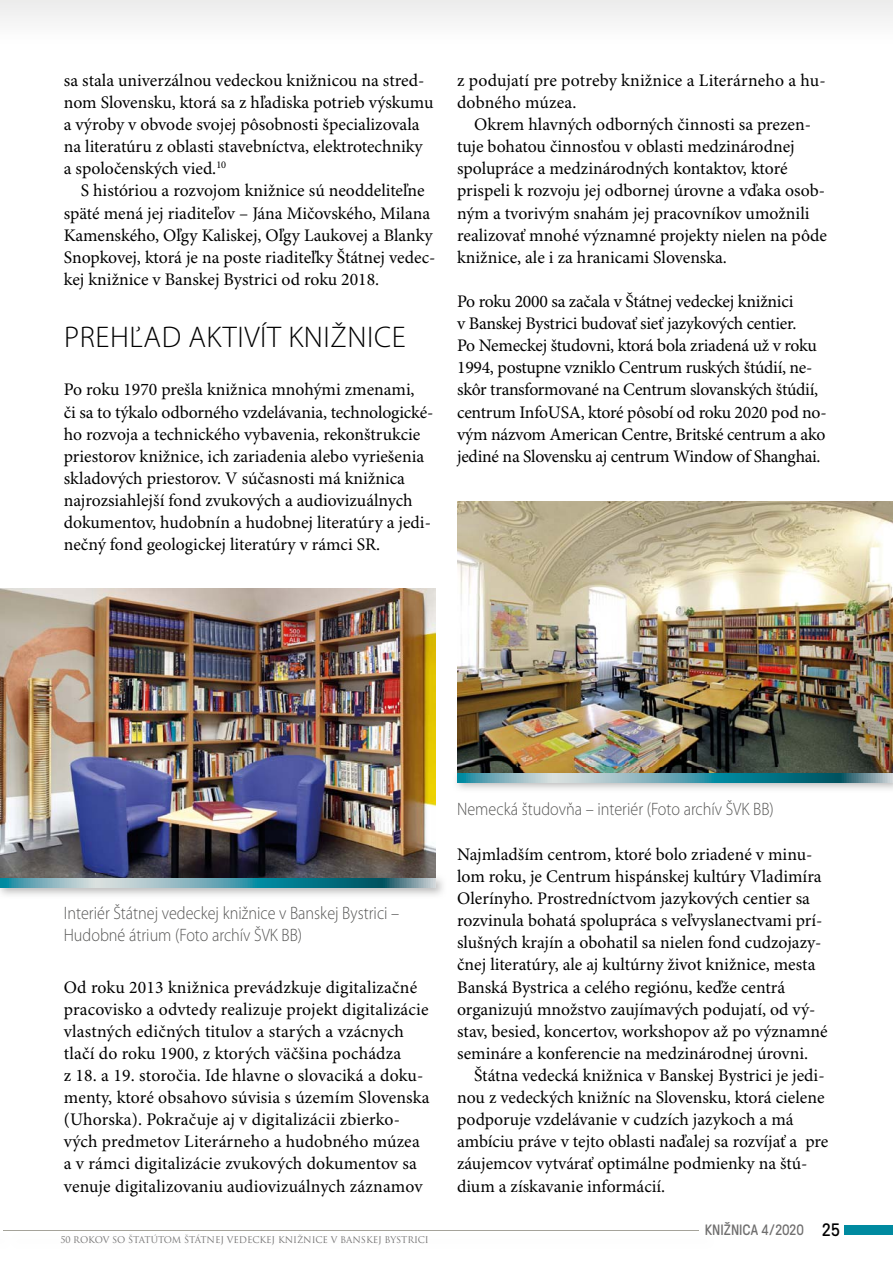
<style>
.page{position:relative;width:893px;height:1263px;background:#fff}
.page>*{position:absolute;margin:0;border:0;box-sizing:border-box;transform-origin:0 0}
.t1{font:300 30px "Myriad Pro";letter-spacing:.02em;color:#000}
.t2{font:300 18px/21.6px "Myriad Pro";color:#575756;scale:.9 1}
.t3{font:17.7px/22px "Minion Pro";color:#000}
.t4{font:15px "GT Pressura";color:#706f6f}
.t5{font:9px "Trajan Pro";letter-spacing:-.01em;color:#706f6f}
.s1{color:#70706f}
.s2{font-size:18px;color:#000}
</style>
<div class="page">
<hr style="left:0;top:0;width:2px;height:44px;background:#f5f5f5">
<div style="left:844px;top:1225px;width:49px;height:9px;background:#008aa0"></div>
<div style="left:2px;top:0;width:891px;height:44px;background:#f5f5f5"></div>
<hr style="left:4px;top:1230px;width:695px;height:1px;background:#a5a39a">
<img style="left:457px;top:502px;width:436px;height:266px">
<img style="left:0;top:589px;width:436px;height:284px">
<img style="left:0;top:873px;width:443px;height:22px">
<svg style="left:0;top:879px;width:436px;height:9px;background:#5c9daa"></svg>
<img style="left:456px;top:768px;width:437px;height:21px">
<svg style="left:457px;top:773px;width:436px;height:9px;background:#5c9daa"></svg>
<p class="t3" style="left:64px;top:71px;width:371px">sa stala univerzálnou vedeckou knižnicou na stred&shy;nom Slovensku, ktorá sa z hľadiska potrieb výskumu a výroby v obvode svojej pôsobnosti špecializovala na literatúru z oblasti stavebníctva, elektrotechniky a spoločenských vied.<sup>10</sup></p>
<p class="t3" style="left:64px;top:181px;width:373px;text-indent:17px">S históriou a rozvojom knižnice sú neoddeliteľne späté mená jej riaditeľov – Jána Mičovského, Milana Kamenského, Oľgy Kaliskej, Oľgy Laukovej a Blanky Snopkovej, ktorá je na poste riaditeľky Štátnej vedec&shy;kej knižnice v Banskej Bystrici od roku 2018.</p>
<h1 class="t1" style="left:64px;top:326px;width:343px">PREHĽAD AKTIVÍT KNIŽNICE</h1>
<p class="t3" style="left:64px;top:380px;width:371px">Po roku 1970 prešla knižnica mnohými zmenami,<br>či sa to týkalo odborného vzdelávania, technologické - ho rozvoja a technického vybavenia, rekonštrukcie priestorov knižnice, ich zariadenia alebo vyriešenia skladových priestorov. V súčasnosti má knižnica najrozsiahlejší fond zvukových a audiovizuálnych dokumentov, hudobnín a hudobnej literatúry a jedi&shy;nečný fond geologickej literatúry v rámci SR.</p>
<p class="t3" style="left:457px;top:71px;width:370px">z podujatí pre potreby knižnice a Literárneho a hu&shy;dobného múzea.</p>
<p class="t3" style="left:457px;top:115px;width:371px;text-indent:17px">Okrem hlavných odborných činnosti sa prezen&shy;tuje bohatou činnosťou v oblasti medzinárodnej spolupráce a medzinárodných kontaktov, ktoré prispeli k rozvoju jej odbornej úrovne a vďaka osob&shy;ným a tvorivým snahám jej pracovníkov umožnili realizovať mnohé významné projekty nielen na pôde knižnice, ale i za hranicami Slovenska.</p>
<p class="t3" style="left:457px;top:292px;width:371px">Po roku 2000 sa začala v Štátnej vedeckej knižnici<br>v Banskej Bystrici budovať sieť jazykových centier.<br>Po Nemeckej študovni, ktorá bola zriadená už v roku 1994, postupne vzniklo Centrum ruských štúdií, ne&shy;skôr transformované na Centrum slovanských štúdií, centrum InfoUSA, ktoré pôsobí od roku 2020 pod no&shy;vým názvom American Centre, Britské centrum a ako jediné na Slovensku aj centrum Window of Shanghai.</p>
<p class="t2" style="left:64px;top:904px;width:374px">Interiér Štátnej vedeckej knižnice v Banskej Bystrici –<br>Hudobné átrium (Foto archív ŠVK BB)</p>
<p class="t3" style="left:64px;top:977px;width:367px">Od roku 2013 knižnica prevádzkuje digitalizačné pracovisko a odvtedy realizuje projekt digitalizácie vlastných edičných titulov a starých a vzácnych tlačí do roku 1900, z ktorých väčšina pochádza<br>z 18. a 19. storočia. Ide hlavne o slovaciká a doku&shy;menty, ktoré obsahovo súvisia s územím Slovenska (Uhorska). Pokračuje aj v digitalizácii zbierko&shy;vých predmetov Literárneho a hudobného múzea a v rámci digitalizácie zvukových dokumentov sa venuje digitalizovaniu audiovizuálnych záznamov</p>
<p class="t5" style="left:60px;top:1234px;width:370px">50 ROKOV SO ŠTATÚTOM ŠTÁTNEJ VEDECKEJ KNIŽNICE V BANSKEJ BYSTRICI</p>
<p class="t2" style="left:457px;top:800px;width:353px">Nemecká študovňa – interiér (Foto archív ŠVK BB)</p>
<p class="t3" style="left:457px;top:845px;width:372px">Najmladším centrom, ktoré bolo zriadené v minu&shy;lom roku, je Centrum hispánskej kultúry Vladimíra Olerínyho. Prostredníctvom jazykových centier sa rozvinula bohatá spolupráca s veľvyslanectvami prí&shy;slušných krajín a obohatil sa nielen fond cudzojazy&shy;čnej literatúry, ale aj kultúrny život knižnice, mesta Banská Bystrica a celého regiónu, keďže centrá organizujú množstvo zaujímavých podujatí, od vý&shy;stav, besied, koncertov, workshopov až po významné semináre a konferencie na medzinárodnej úrovni.</p>
<p class="t3" style="left:457px;top:1066px;width:373px;text-indent:17px">Štátna vedecká knižnica v Banskej Bystrici je jedi&shy;nou z vedeckých knižníc na Slovensku, ktorá cielene podporuje vzdelávanie v cudzích jazykoch a má ambíciu práve v tejto oblasti naďalej sa rozvíjať a pre záujemcov vytvárať optimálne podmienky na štú&shy;dium a získavanie informácií.</p>
<p class="t4" style="left:705px;top:1224px;width:137px"><span class="s1">KN</span>IŽNICA 4/2020 <span class="s2">25</span></p>
</div>
